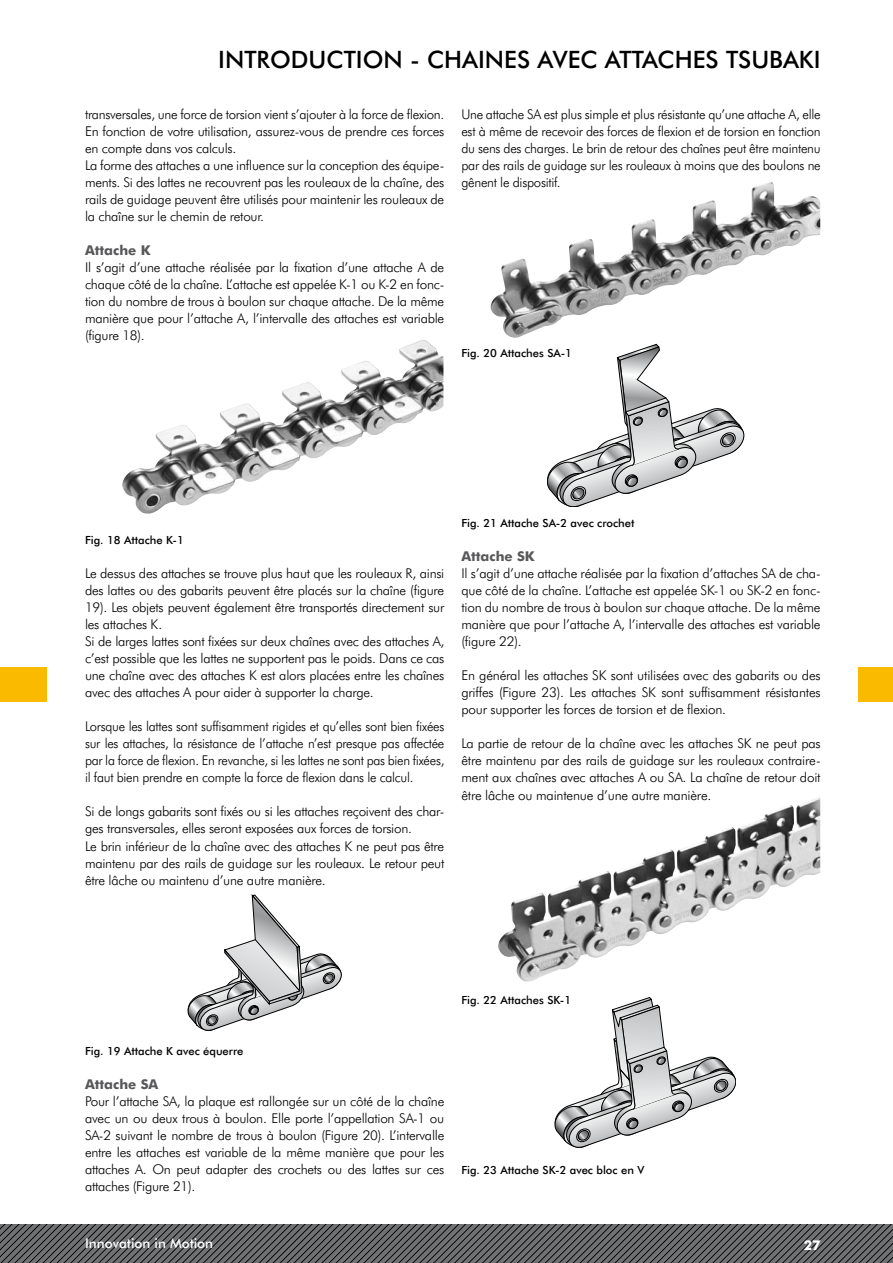
<style>
.page{position:relative;width:893px;height:1263px;background:#fff}
.page>*{position:absolute;margin:0;border:0;box-sizing:border-box;transform-origin:0 0}
.t1{font:500 24px "Futura BT";color:#000}
.t2{font:300 13.5px/17px "Futura BT";letter-spacing:-.02em;color:#000;text-align:justify}
.t3{font:300 13.5px/17px "Futura BT";letter-spacing:-.02em;color:#000;text-align:justify;scale:.96 1}
.t4{font:700 13.5px "Futura BT";color:#58585a}
.t5{font:500 13.5px "Futura BT";color:#fff}
.t6{font:700 13.5px "Futura BT";color:#fff}
.t7{font:500 11.25px "Futura BT";color:#000}
</style>
<div class="page">
<svg style="left:0;top:1225px;width:893px;height:38px;background:#5b5c5e"></svg>
<div style="left:0;top:668px;width:47px;height:34px;background:#faba00"></div>
<div style="left:859px;top:668px;width:34px;height:34px;background:#faba00"></div>
<svg style="left:187px;top:895px;width:155px;height:136px"></svg>
<img style="left:490px;top:182px;width:330px;height:156px">
<img style="left:498px;top:797px;width:322px;height:185px">
<svg style="left:554px;top:997px;width:182px;height:151px"></svg>
<img style="left:122px;top:341px;width:298px;height:173px">
<svg style="left:547px;top:344px;width:198px;height:163px"></svg>
<h1 class="t1" style="left:218px;top:45px;width:604px">INTRODUCTION - CHAINES AVEC ATTACHES TSUBAKI</h1>
<p class="t2" style="left:85px;top:106px;width:361px;text-align:left">transversales, une force de torsion vient s’ajouter à la force de flexion.<br>En fonction de votre utilisation, assurez-vous de prendre ces forces en compte dans vos calculs.<br>La forme des attaches a une influence sur la conception des équipe&shy;ments. Si des lattes ne recouvrent pas les rouleaux de la chaîne, des rails de guidage peuvent être utilisés pour maintenir les rouleaux de la chaîne sur le chemin de retour.</p>
<p class="t4" style="left:85px;top:242px;width:67px">Attache K</p>
<p class="t2" style="left:85px;top:259px;width:361px">Il s’agit d’une attache réalisée par la fixation d’une attache A de chaque côté de la chaîne. L’attache est appelée K-1 ou K-2 en fonc&shy;tion du nombre de trous à boulon sur chaque attache. De la même manière que pour l’attache A, l’intervalle des attaches est variable (figure 18).</p>
<p class="t2" style="left:461px;top:106px;width:361px">Une attache SA est plus simple et plus résistante qu’une attache A, elle est à même de recevoir des forces de flexion et de torsion en fonction du sens des charges. Le brin de retour des chaînes peut être maintenu par des rails de guidage sur les rouleaux à moins que des boulons ne gênent le dispositif.</p>
<p class="t7" style="left:461px;top:346px;width:112px">Fig. 20 Attaches SA-1</p>
<p class="t7" style="left:85px;top:533px;width:100px">Fig. 18 Attache K-1</p>
<p class="t2" style="left:85px;top:565px;width:361px;text-align:left">Le dessus des attaches se trouve plus haut que les rouleaux R, ainsi des lattes ou des gabarits peuvent être placés sur la chaîne (figure 19). Les objets peuvent également être transportés directement sur les attaches K.<br>Si de larges lattes sont fixées sur deux chaînes avec des attaches A, c’est possible que les lattes ne supportent pas le poids. Dans ce cas une chaîne avec des attaches K est alors placées entre les chaînes avec des attaches A pour aider à supporter la charge.</p>
<p class="t3" style="left:85px;top:718px;width:376px">Lorsque les lattes sont suffisamment rigides et qu’elles sont bien fixées sur les attaches, la résistance de l’attache n’est presque pas affectée par la force de flexion. En revanche, si les lattes ne sont pas bien fixées, il faut bien prendre en compte la force de flexion dans le calcul.</p>
<p class="t2" style="left:85px;top:803px;width:361px;text-align:left">Si de longs gabarits sont fixés ou si les attaches reçoivent des char&shy;ges transversales, elles seront exposées aux forces de torsion.<br>Le brin inférieur de la chaîne avec des attaches K ne peut pas être maintenu par des rails de guidage sur les rouleaux. Le retour peut être lâche ou maintenu d’une autre manière.</p>
<p class="t7" style="left:461px;top:516px;width:175px">Fig. 21 Attache SA-2 avec crochet</p>
<p class="t4" style="left:461px;top:548px;width:75px">Attache SK</p>
<p class="t2" style="left:461px;top:565px;width:361px">Il s’agit d’une attache réalisée par la fixation d’attaches SA de cha&shy;que côté de la chaîne. L’attache est appelée SK-1 ou SK-2 en fonc&shy;tion du nombre de trous à boulon sur chaque attache. De la même manière que pour l’attache A, l’intervalle des attaches est variable (figure 22).</p>
<p class="t2" style="left:461px;top:667px;width:361px">En général les attaches SK sont utilisées avec des gabarits ou des griffes (Figure 23). Les attaches SK sont suffisamment résistantes pour supporter les forces de torsion et de flexion.</p>
<p class="t2" style="left:461px;top:735px;width:361px">La partie de retour de la chaîne avec les attaches SK ne peut pas être maintenu par des rails de guidage sur les rouleaux contraire&shy;ment aux chaînes avec attaches A ou SA. La chaîne de retour doit être lâche ou maintenue d’une autre manière.</p>
<p class="t7" style="left:85px;top:1044px;width:160px">Fig. 19 Attache K avec équerre</p>
<p class="t4" style="left:85px;top:1075px;width:75px">Attache SA</p>
<p class="t2" style="left:85px;top:1092px;width:361px">Pour l’attache SA, la plaque est rallongée sur un côté de la chaîne avec un ou deux trous à boulon. Elle porte l’appellation SA-1 ou SA-2 suivant le nombre de trous à boulon (Figure 20). L’intervalle entre les attaches est variable de la même manière que pour les attaches A. On peut adapter des crochets ou des lattes sur ces attaches (Figure 21).</p>
<p class="t7" style="left:461px;top:993px;width:111px">Fig. 22 Attaches SK-1</p>
<p class="t7" style="left:461px;top:1163px;width:184px">Fig. 23 Attache SK-2 avec bloc en V</p>
<p class="t5" style="left:85px;top:1235px;width:130px">Innovation in Motion</p>
<p class="t6" style="left:804px;top:1237px;width:18px">27</p>
</div>
